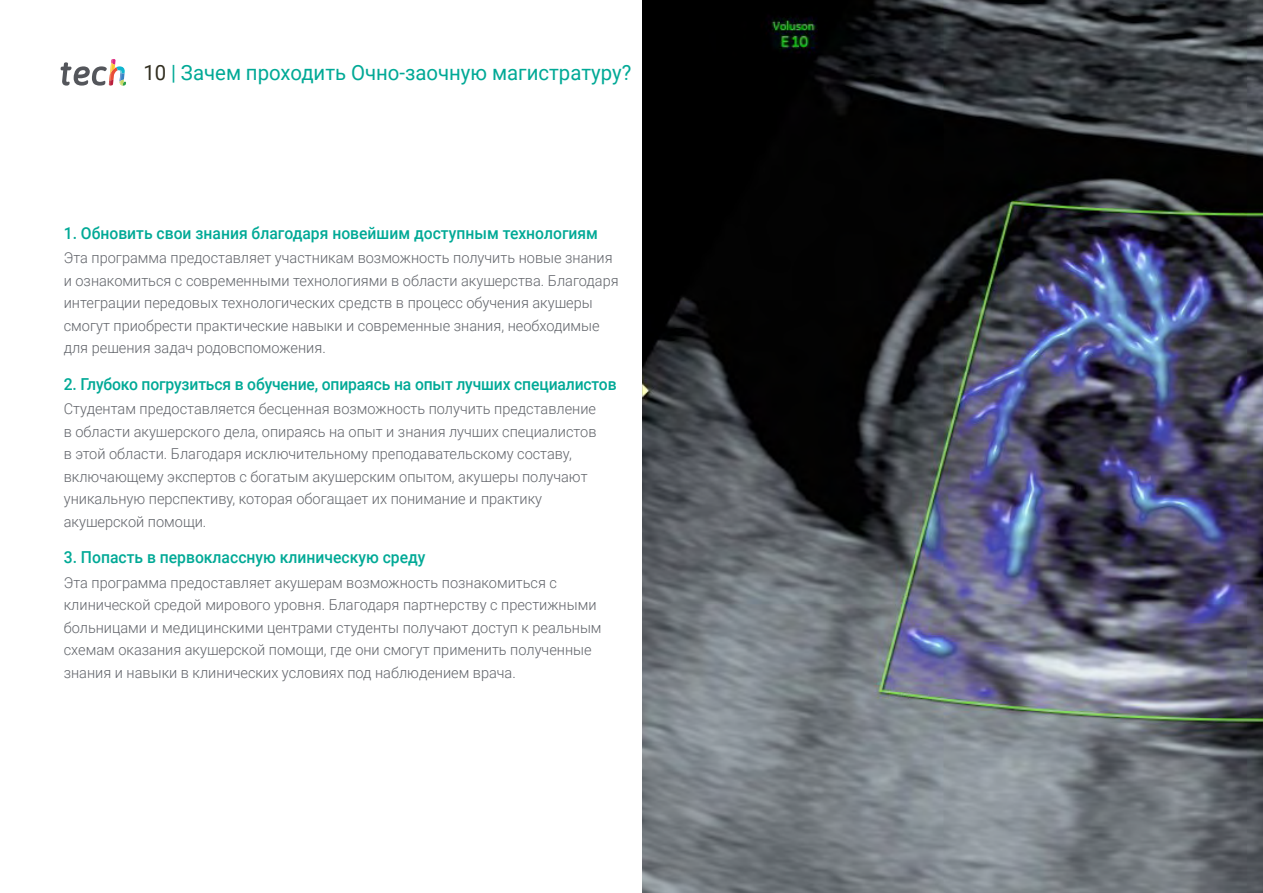
<style>
.page{position:relative;width:1263px;height:893px;background:#fff}
.page>*{position:absolute;margin:0;border:0;box-sizing:border-box;transform-origin:0 0}
.t1{font:21px "Roboto";color:#00a996}
.t2{font:500 16.5px "Roboto";color:#00a996;scale:.95 1}
.t3{font:300 15px/22.5px "Roboto";color:#61646a}
.s1{color:#312e20}
</style>
<div class="page">
<svg style="left:61px;top:59px;width:65px;height:27px"></svg>
<img style="left:642px;top:0;width:621px;height:893px">
<h1 class="t1" style="left:144px;top:57px;width:489px"><span class="s1">10</span> | Зачем проходить Очно-заочную магистратуру?</h1>
<p class="t2" style="left:64px;top:221px;width:564px">1. Обновить свои знания благодаря новейшим доступным технологиям</p>
<p class="t3" style="left:64px;top:246px;width:556px">Эта программа предоставляет участникам возможность получить новые знания и ознакомиться с современными технологиями в области акушерства. Благодаря интеграции передовых технологических средств в процесс обучения акушеры смогут приобрести практические навыки и современные знания, необходимые для решения задач родовспоможения.</p>
<p class="t2" style="left:64px;top:372px;width:583px">2. Глубоко погрузиться в обучение, опираясь на опыт лучших специалистов</p>
<p class="t3" style="left:64px;top:397px;width:534px">Студентам предоставляется бесценная возможность получить представление в области акушерского дела, опираясь на опыт и знания лучших специалистов в этой области. Благодаря исключительному преподавательскому составу, включающему экспертов с богатым акушерским опытом, акушеры получают уникальную перспективу, которая обогащает их понимание и практику акушерской помощи.</p>
<p class="t2" style="left:64px;top:546px;width:382px">3. Попасть в первоклассную клиническую среду</p>
<p class="t3" style="left:64px;top:571px;width:539px">Эта программа предоставляет акушерам возможность познакомиться с клинической средой мирового уровня. Благодаря партнерству с престижными больницами и медицинскими центрами студенты получают доступ к реальным схемам оказания акушерской помощи, где они смогут применить полученные знания и навыки в клинических условиях под наблюдением врача.</p>
</div>
